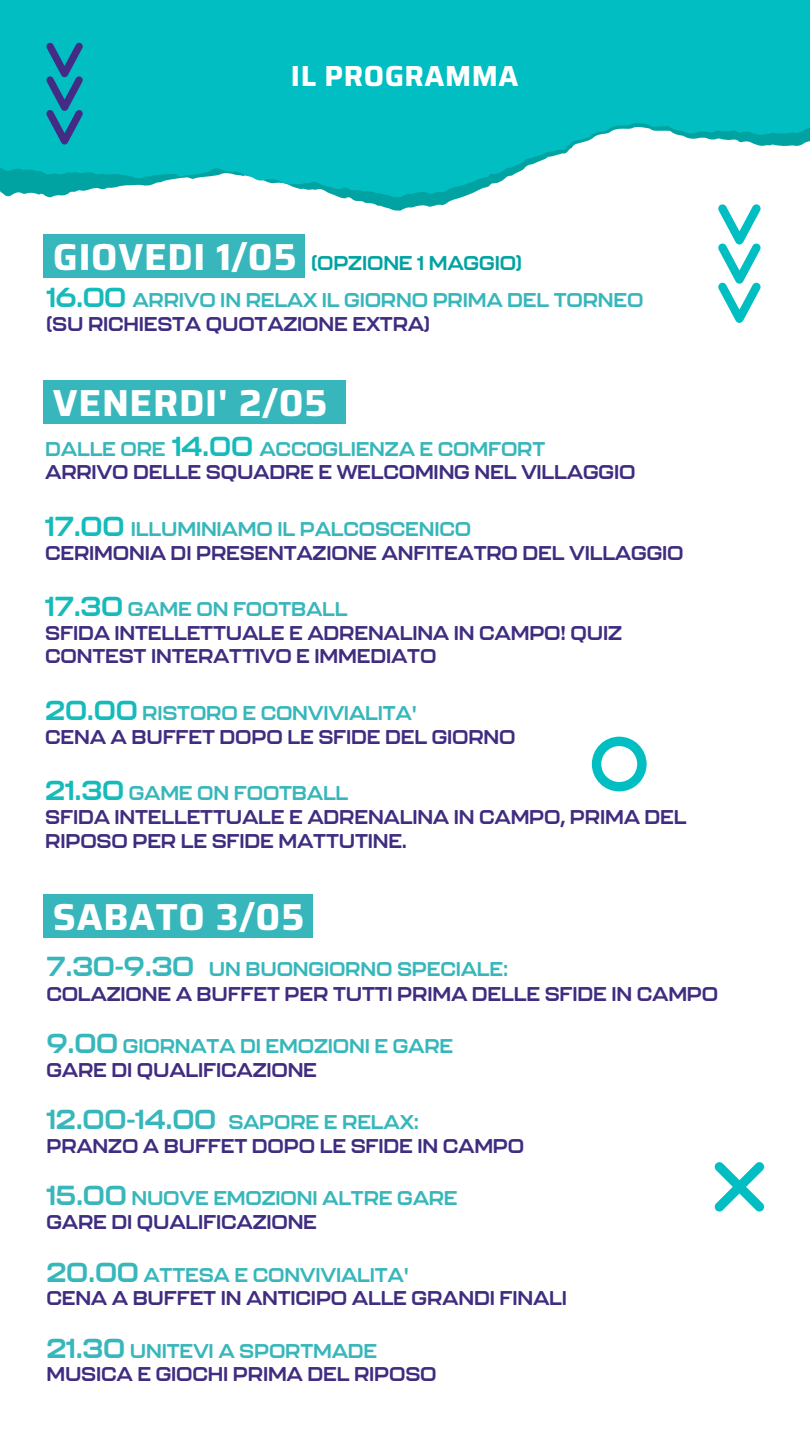
<style>
.page{position:relative;width:810px;height:1440px;background:#fff}
.page>*{position:absolute;margin:0;border:0;box-sizing:border-box;transform-origin:0 0}
.t1{font:700 37.58px "Saira";letter-spacing:.02em;color:#fff}
.t2{font:700 29.03px "Saira";letter-spacing:.02em;color:#fff}
.t3{font:700 27.3px "Kallisto";color:#15babb}
.t4{font:700 19.8px/23.7px "Kallisto";letter-spacing:-.01em;color:#402c80}
.t5{font:700 19.8px/23.7px "Kallisto";letter-spacing:-.01em;color:#37b7bb}
.t6{font:700 19.8px "Kallisto";letter-spacing:-.01em;color:#00a3a1}
.s1{color:#37b7bb}
.s2{font-size:27.3px;color:#15babb}
.s3{font-size:27.3px;color:#37b7bb}
.s4{font-size:27.3px}
.s5{color:#402c80}
</style>
<div class="page">
<svg style="left:714px;top:1162px;width:51px;height:50px"></svg>
<svg style="left:592px;top:737px;width:55px;height:54px"></svg>
<div style="left:43px;top:381px;width:303px;height:43px;background:#37b7bb"></div>
<div style="left:43px;top:234px;width:262px;height:43px;background:#37b7bb"></div>
<svg style="left:718px;top:211px;width:43px;height:112px"></svg>
<div style="left:43px;top:894px;width:270px;height:44px;background:#37b7bb"></div>
<svg style="left:48px;top:197px;width:713px;height:14px"></svg>
<svg style="left:0;top:0;width:810px;height:197px;background:#21c5c7"></svg>
<svg style="left:46px;top:42px;width:37px;height:103px;background:#1986aa"></svg>
<h2 class="t2" style="left:291px;top:52px;width:229px">IL PROGRAMMA</h2>
<h1 class="t1" style="left:53px;top:226px;width:246px">GIOVEDI 1/05</h1>
<h3 class="t3" style="left:46px;top:281px;width:81px">16.00</h3>
<p class="t6" style="left:311px;top:251px;width:212px">(OPZIONE 1 MAGGIO)</p>
<p class="t5" style="left:132px;top:288px;width:513px">ARRIVO IN RELAX IL GIORNO PRIMA DEL TORNEO</p>
<p class="t4" style="left:46px;top:312px;width:385px">(SU RICHIESTA QUOTAZIONE EXTRA)</p>
<h1 class="t1" style="left:53px;top:373px;width:276px">VENERDI' 2/05</h1>
<p class="t4" style="left:45px;top:436px;width:592px"><span class="s1">DALLE ORE</span> <span class="s2">14.00</span> <span class="s1">ACCOGLIENZA E COMFORT<br></span>ARRIVO DELLE SQUADRE E WELCOMING NEL VILLAGGIO</p>
<p class="t4" style="left:45px;top:516px;width:640px"><span class="s2">17.00</span> <span class="s1">ILLUMINIAMO IL PALCOSCENICO<br></span>CERIMONIA DI PRESENTAZIONE ANFITEATRO DEL VILLAGGIO</p>
<p class="t4" style="left:45px;top:597px;width:578px"><span class="s2">17.30</span> <span class="s1">GAME ON FOOTBALL<br></span>SFIDA INTELLETTUALE E ADRENALINA IN CAMPO! QUIZ<br>CONTEST INTERATTIVO E IMMEDIATO</p>
<p class="t4" style="left:45px;top:701px;width:472px"><span class="s2">20.00</span> <span class="s1">RISTORO E CONVIVIALITA'<br></span>CENA A BUFFET DOPO LE SFIDE DEL GIORNO</p>
<p class="t4" style="left:45px;top:781px;width:643px"><span class="s2">21.30</span> <span class="s1">GAME ON FOOTBALL<br></span>SFIDA INTELLETTUALE E ADRENALINA IN CAMPO, PRIMA DEL<br>RIPOSO PER LE SFIDE MATTUTINE.</p>
<h1 class="t1" style="left:53px;top:886px;width:253px">SABATO 3/05</h1>
<p class="t4" style="left:46px;top:957px;width:673px;line-height:24.2px"><span class="s3">7.30-9.30</span> <span class="s1">UN BUONGIORNO SPECIALE:<br></span>COLAZIONE A BUFFET PER TUTTI PRIMA DELLE SFIDE IN CAMPO</p>
<p class="t5" style="left:46px;top:1033px;width:408px"><span class="s4">9.00</span> GIORNATA DI EMOZIONI E GARE<br><span class="s5">GARE DI QUALIFICAZIONE</span></p>
<p class="t4" style="left:46px;top:1109px;width:479px;line-height:24.2px"><span class="s3">12.00-14.00</span> <span class="s1">SAPORE E RELAX:<br></span>PRANZO A BUFFET DOPO LE SFIDE IN CAMPO</p>
<p class="t5" style="left:46px;top:1186px;width:413px"><span class="s4">15.00</span> NUOVE EMOZIONI ALTRE GARE<br><span class="s5">GARE DI QUALIFICAZIONE</span></p>
<p class="t4" style="left:46px;top:1262px;width:522px"><span class="s3">20.00</span> <span class="s1">ATTESA E CONVIVIALITA'<br></span>CENA A BUFFET IN ANTICIPO ALLE GRANDI FINALI</p>
<p class="t4" style="left:46px;top:1338px;width:392px"><span class="s3">21.30</span> <span class="s1">UNITEVI A SPORTMADE<br></span>MUSICA E GIOCHI PRIMA DEL RIPOSO</p>
</div>
